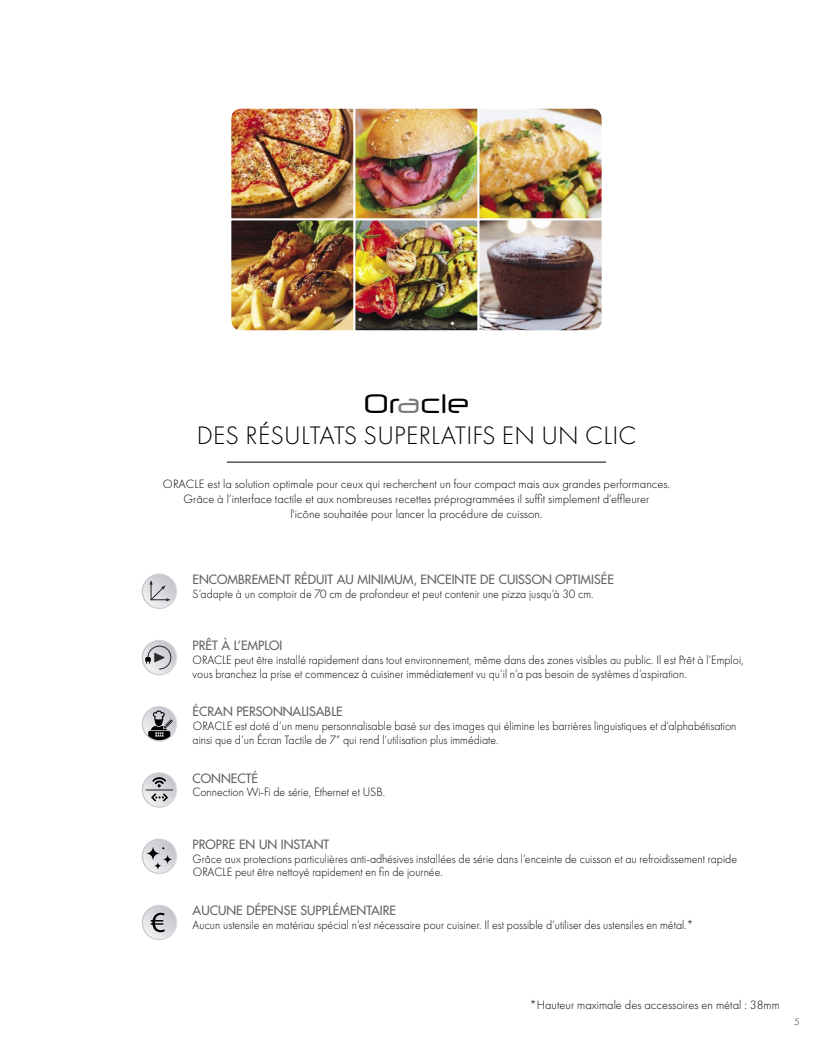
<style>
.page{position:relative;width:833px;height:1053px;background:#fff}
.page>*{position:absolute;margin:0;border:0;box-sizing:border-box;transform-origin:0 0}
.t1{font:27.5px "Neuropol X Rg";color:#000}
.t2{font:300 26.25px "Futura PT";letter-spacing:.01em;color:#000}
.t3{font:300 12.5px/13.8px "Futura PT";color:#000;scale:.95 1}
.t4{font:300 12.5px/15px "Futura PT";color:#000;text-align:center}
.t5{font:500 12.5px "Futura Std";color:#636363}
.t6{font:300 10px "Futura PT";color:#292929}
.s1{color:#7c7c7c}
</style>
<div class="page">
<hr style="left:227px;top:462px;width:379px;height:1px;background:#000">
<img style="left:356px;top:110px;width:120px;height:219px">
<img style="left:231px;top:108px;width:122px;height:223px">
<div style="left:353px;top:107px;width:126px;height:113px;border:2px solid #fff"></div>
<div style="left:353px;top:218px;width:126px;height:114px;border:2px solid #fff"></div>
<img style="left:476px;top:107px;width:126px;height:225px">
<svg style="left:142px;top:573px;width:35px;height:36px"></svg>
<svg style="left:142px;top:706px;width:35px;height:35px"></svg>
<svg style="left:142px;top:772px;width:35px;height:35px"></svg>
<svg style="left:142px;top:640px;width:35px;height:35px"></svg>
<svg style="left:142px;top:838px;width:35px;height:35px"></svg>
<svg style="left:142px;top:905px;width:35px;height:35px"></svg>
<h1 class="t1" style="left:364px;top:386px;width:107px">Or<span class="s1">a</span>cle</h1>
<h2 class="t2" style="left:197px;top:420px;width:441px">DES RÉSULTATS SUPERLATIFS EN UN CLIC</h2>
<p class="t4" style="left:163px;top:477px;width:509px">ORACLE est la solution optimale pour ceux qui recherchent un four compact mais aux grandes performances.<br>Grâce à l’interface tactile et aux nombreuses recettes préprogrammées il suffit simplement d’effleurer<br>l'icône souhaitée pour lancer la procédure de cuisson.</p>
<p class="t5" style="left:193px;top:571px;width:423px">ENCOMBREMENT RÉDUIT AU MINIMUM, ENCEINTE DE CUISSON OPTIMISÉE</p>
<p class="t3" style="left:193px;top:586px;width:423px">S’adapte à un comptoir de 70 cm de profondeur et peut contenir une pizza jusqu’à 30 cm.</p>
<p class="t5" style="left:193px;top:637px;width:91px">PRÊT À L’EMPLOI</p>
<p class="t3" style="left:193px;top:653px;width:582px">ORACLE peut être installé rapidement dans tout environnement, même dans des zones visibles au public. Il est Prêt à l’Emploi, vous branchez la prise et commencez à cuisiner immédiatement vu qu’il n’a pas besoin de systèmes d’aspiration.</p>
<p class="t5" style="left:193px;top:704px;width:151px">ÉCRAN PERSONNALISABLE</p>
<p class="t3" style="left:193px;top:719px;width:574px">ORACLE est doté d’un menu personnalisable basé sur des images qui élimine les barrières linguistiques et d’alphabétisation ainsi que d’un Écran Tactile de 7” qui rend l’utilisation plus immédiate.</p>
<p class="t5" style="left:193px;top:770px;width:67px">CONNECTÉ</p>
<p class="t3" style="left:193px;top:785px;width:204px">Connection Wi-Fi de série, Ethernet et USB.</p>
<p class="t5" style="left:193px;top:836px;width:138px">PROPRE EN UN INSTANT</p>
<p class="t3" style="left:193px;top:851px;width:574px">Grâce aux protections particulières anti-adhésives installées de série dans l’enceinte de cuisson et au refroidissement rapide<br>ORACLE peut être nettoyé rapidement en fin de journée.</p>
<p class="t5" style="left:193px;top:902px;width:205px">AUCUNE DÉPENSE SUPPLÉMENTAIRE</p>
<p class="t3" style="left:193px;top:917px;width:528px">Aucun ustensile en matériau spécial n’est nécessaire pour cuisiner. Il est possible d’utiliser des ustensiles en métal.*</p>
<p class="t4" style="left:530px;top:997px;width:251px">*Hauteur maximale des accessoires en métal : 38mm</p>
<p class="t6" style="left:794px;top:1015px;width:7px">5</p>
</div>
